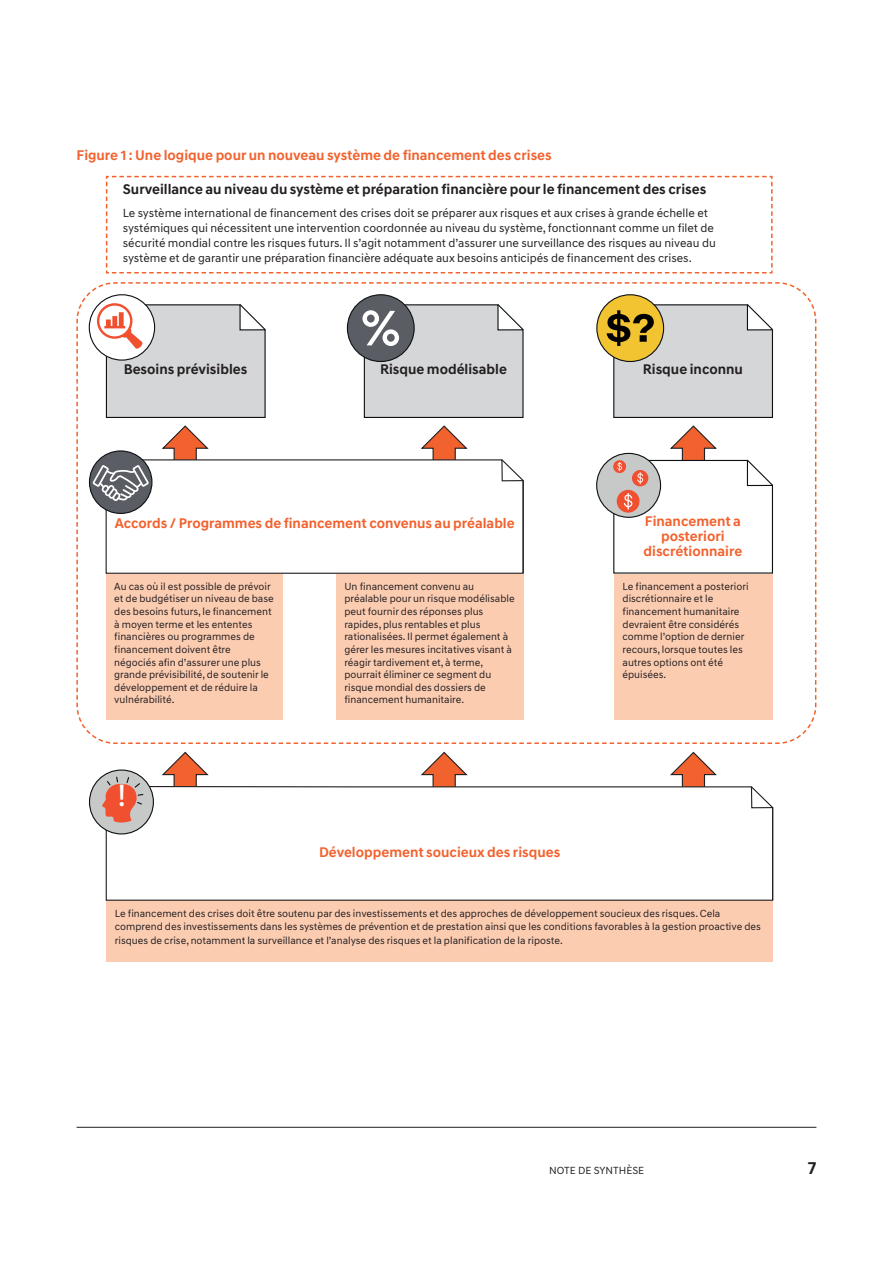
<style>
.page{position:relative;width:893px;height:1263px;background:#fff}
.page>*{position:absolute;margin:0;border:0;box-sizing:border-box;transform-origin:0 0}
.t1{font:27.9px "Adobe Heiti Std";color:#fff}
.t2{font:700 18px "Hyundai Sans Text";color:#231f20}
.t3{font:700 14.25px/15px "Hyundai Sans Text";color:#f2622e;text-align:center}
.t4{font:700 14.25px "Hyundai Sans Text";color:#231f20}
.t5{font:12px/15px "Hyundai Sans Text";color:#231f20}
.t6{font:10.5px/12.6px "Hyundai Sans Text";color:#231f20}
</style>
<div class="page">
<hr style="left:77px;top:1127px;width:739px;height:1px;background:#231f20">
<div style="left:106px;top:900px;width:667px;height:62px;background:#fcccb1"></div>
<svg style="left:105px;top:175px;width:668px;height:99px"></svg>
<svg style="left:76px;top:701px;width:741px;height:43px"></svg>
<svg style="left:76px;top:282px;width:741px;height:419px"></svg>
<svg style="left:162px;top:751px;width:47px;height:34px"></svg>
<svg style="left:670px;top:751px;width:47px;height:34px"></svg>
<svg style="left:421px;top:751px;width:47px;height:34px"></svg>
<svg style="left:105px;top:785px;width:669px;height:116px"></svg>
<div style="left:89px;top:770px;width:64px;height:64px;background:#c7c9c9;border-radius:50%"></div>
<div style="left:89px;top:769px;width:65px;height:65px;border:1px solid #0d1114;border-radius:50%"></div>
<svg style="left:102px;top:776px;width:42px;height:47px"></svg>
<h3 class="t3" style="left:77px;top:147px;width:477px">Figure 1 : Une logique pour un nouveau système de financement des crises</h3>
<h3 class="t4" style="left:123px;top:180px;width:585px">Surveillance au niveau du système et préparation financière pour le financement des crises</h3>
<p class="t5" style="left:123px;top:206px;width:594px">Le système international de financement des crises doit se préparer aux risques et aux crises à grande échelle et systémiques qui nécessitent une intervention coordonnée au niveau du système, fonctionnant comme un filet de sécurité mondial contre les risques futurs. Il s’agit notamment d’assurer une surveillance des risques au niveau du système et de garantir une préparation financière adéquate aux besoins anticipés de financement des crises.</p>
<h3 class="t4" style="left:124px;top:361px;width:125px">Besoins prévisibles</h3>
<h3 class="t4" style="left:380px;top:361px;width:128px">Risque modélisable</h3>
<h3 class="t4" style="left:643px;top:361px;width:102px">Risque inconnu</h3>
<h3 class="t3" style="left:115px;top:515px;width:401px">Accords / Programmes de financement convenus au préalable</h3>
<h3 class="t3" style="left:644px;top:513px;width:100px">Financement a posteriori discrétionnaire</h3>
<p class="t6" style="left:114px;top:580px;width:161px">Au cas où il est possible de prévoir et de budgétiser un niveau de base des besoins futurs, le financement à moyen terme et les ententes financières ou programmes de financement doivent être négociés afin d’assurer une plus grande prévisibilité, de soutenir le développement et de réduire la vulnérabilité.</p>
<p class="t6" style="left:344px;top:580px;width:172px">Un financement convenu au préalable pour un risque modélisable peut fournir des réponses plus rapides, plus rentables et plus rationalisées. Il permet également à gérer les mesures incitatives visant à réagir tardivement et, à terme, pourrait éliminer ce segment du risque mondial des dossiers de financement humanitaire.</p>
<h1 class="t1" style="left:118px;top:779px;width:9px">!</h1>
<h3 class="t3" style="left:319px;top:844px;width:243px">Développement soucieux des risques</h3>
<p class="t6" style="left:622px;top:580px;width:128px">Le financement a posteriori discrétionnaire et le financement humanitaire devraient être considérés comme l’option de dernier recours, lorsque toutes les autres options ont été épuisées.</p>
<p class="t6" style="left:115px;top:906px;width:648px;line-height:13.5px">Le financement des crises doit être soutenu par des investissements et des approches de développement soucieux des risques. Cela comprend des investissements dans les systèmes de prévention et de prestation ainsi que les conditions favorables à la gestion proactive des risques de crise, notamment la surveillance et l’analyse des risques et la planification de la riposte.</p>
<p class="t6" style="left:549px;top:1164px;width:97px">NOTE DE SYNTHÈSE</p>
<h2 class="t2" style="left:808px;top:1157px;width:10px">7</h2>
</div>
